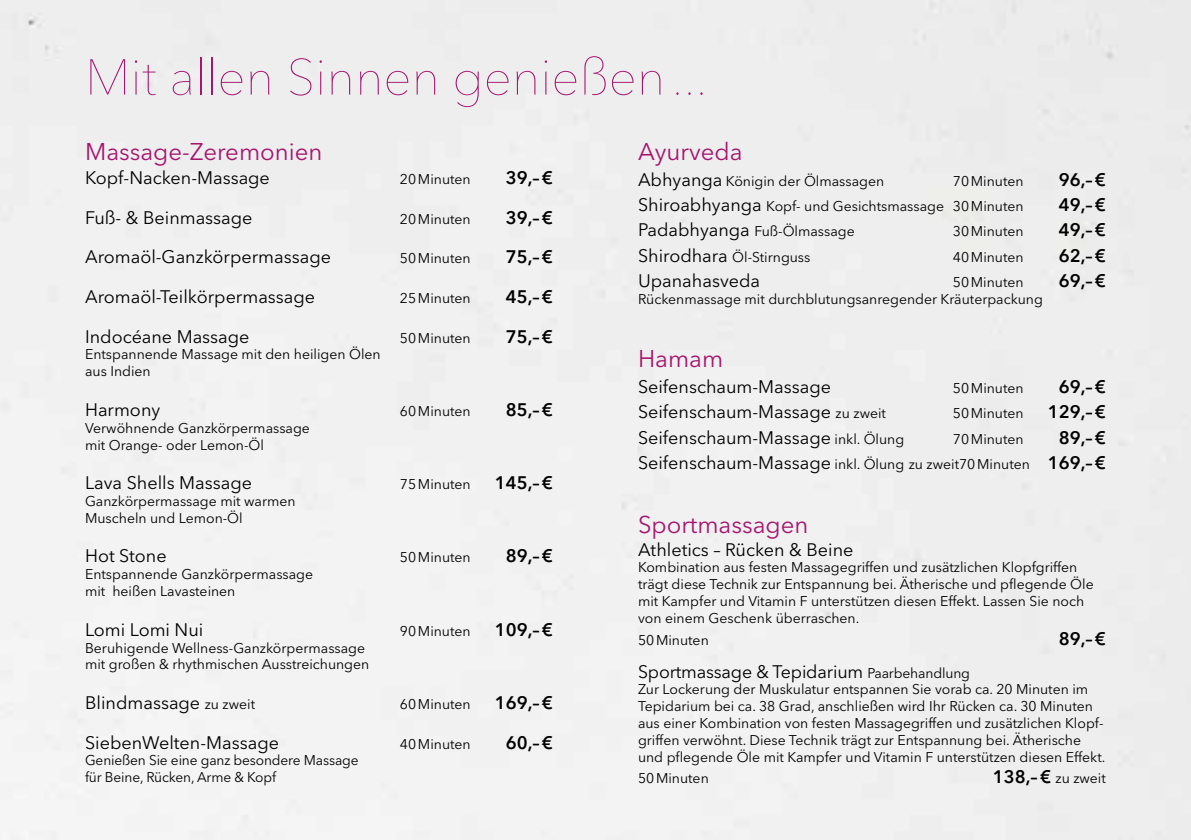
<style>
.page{position:relative;width:1191px;height:840px;background:#fff}
.page>*{position:absolute;margin:0;border:0;box-sizing:border-box;transform-origin:0 0}
.Headline_7W{font:200 50px "Avenir Next LT Pro";color:#a6156f}
.Subheadline_7W{font:24px "Avenir Next LT Pro";color:#a6156f}
.Preisliste{font:18px "Avenir Next LT Pro";color:#000}
.Preisliste-2{font:600 18px "Avenir Next LT Pro";color:#000}
.Preisliste-3{font:14px/16.8px "Avenir Next LT Pro";color:#000}
.Klein_7W{font:14px "Avenir Next LT Pro";color:#000}
.s1{font-size:14px}
.s2{font-size:18px}
.s3{font-weight:600;font-size:18px}
</style>
<div class="page">
<p class="Headline_7W" style="left:85px;top:47px;width:624px">Mit allen Sinnen genießen...</p>
<p class="Subheadline_7W" style="left:85px;top:137px;width:239px">Massage-Zeremonien</p>
<p class="Preisliste" style="left:85px;top:167px;width:186px">Kopf-Nacken-Massage</p>
<p class="Preisliste-3" style="left:400px;top:171px;width:72px">20Minuten</p>
<p class="Preisliste-2" style="left:506px;top:167px;width:49px">39,–€</p>
<p class="Preisliste" style="left:85px;top:206px;width:169px">Fuß- &amp; Beinmassage</p>
<p class="Preisliste-3" style="left:400px;top:210px;width:72px">20Minuten</p>
<p class="Preisliste-2" style="left:506px;top:206px;width:49px">39,–€</p>
<p class="Preisliste" style="left:85px;top:246px;width:247px">Aromaöl-Ganzkörpermassage</p>
<p class="Preisliste-3" style="left:400px;top:250px;width:72px">50Minuten</p>
<p class="Preisliste-2" style="left:506px;top:246px;width:49px">75,–€</p>
<p class="Preisliste" style="left:85px;top:286px;width:232px">Aromaöl-Teilkörpermassage</p>
<p class="Preisliste-3" style="left:400px;top:289px;width:72px">25Minuten</p>
<p class="Preisliste-2" style="left:506px;top:285px;width:49px">45,–€</p>
<p class="Preisliste" style="left:85px;top:325px;width:166px">Indocéane Massage</p>
<p class="Preisliste-3" style="left:400px;top:329px;width:72px">50Minuten</p>
<p class="Preisliste-2" style="left:506px;top:325px;width:49px">75,–€</p>
<p class="Preisliste-3" style="left:85px;top:346px;width:297px">Entspannende Massage mit den heiligen Ölen aus Indien</p>
<p class="Preisliste" style="left:85px;top:398px;width:77px">Harmony</p>
<p class="Preisliste-3" style="left:400px;top:402px;width:72px">60Minuten</p>
<p class="Preisliste-2" style="left:506px;top:398px;width:49px">85,–€</p>
<p class="Preisliste-3" style="left:85px;top:419px;width:226px">Verwöhnende Ganzkörpermassage mit Orange- oder Lemon-Öl</p>
<p class="Preisliste" style="left:85px;top:472px;width:169px">Lava Shells Massage</p>
<p class="Preisliste-3" style="left:400px;top:475px;width:72px">75Minuten</p>
<p class="Preisliste-2" style="left:495px;top:471px;width:60px">145,–€</p>
<p class="Preisliste-3" style="left:85px;top:492px;width:212px">Ganzkörpermassage mit warmen<br>Muscheln und Lemon-Öl</p>
<p class="Preisliste" style="left:85px;top:545px;width:83px">Hot Stone</p>
<p class="Preisliste-3" style="left:400px;top:548px;width:72px">50Minuten</p>
<p class="Preisliste-2" style="left:506px;top:545px;width:49px">89,–€</p>
<p class="Preisliste-3" style="left:85px;top:565px;width:230px">Entspannende Ganzkörpermassage mit heißen Lavasteinen</p>
<p class="Preisliste" style="left:85px;top:618px;width:120px">Lomi Lomi Nui</p>
<p class="Preisliste-3" style="left:400px;top:622px;width:72px">90Minuten</p>
<p class="Preisliste-2" style="left:495px;top:618px;width:60px">109,–€</p>
<p class="Preisliste-3" style="left:85px;top:638px;width:286px">Beruhigende Wellness-Ganzkörpermassage mit großen &amp; rhythmischen Ausstreichungen</p>
<p class="Preisliste" style="left:85px;top:691px;width:172px">Blindmassage <span class="s1">zu zweit</span></p>
<p class="Preisliste-3" style="left:400px;top:695px;width:72px">60Minuten</p>
<p class="Preisliste-2" style="left:495px;top:691px;width:60px">169,–€</p>
<p class="Preisliste" style="left:85px;top:731px;width:195px">SiebenWelten-Massage</p>
<p class="Preisliste-3" style="left:400px;top:734px;width:72px">40Minuten</p>
<p class="Preisliste-2" style="left:506px;top:731px;width:49px">60,–€</p>
<p class="Preisliste-3" style="left:85px;top:751px;width:275px">Genießen Sie eine ganz besondere Massage für Beine, Rücken, Arme &amp; Kopf</p>
<p class="Subheadline_7W" style="left:638px;top:137px;width:106px">Ayurveda</p>
<p class="Preisliste-3" style="left:638px;top:172px;width:248px"><span class="s2">Abhyanga</span> Königin der Ölmassagen</p>
<p class="Preisliste-3" style="left:953px;top:172px;width:72px">70Minuten</p>
<p class="Preisliste-2" style="left:1058px;top:168px;width:49px">96,–€</p>
<p class="Preisliste-3" style="left:638px;top:197px;width:387px"><span class="s2">Shiroabhyanga</span> Kopf- und Gesichtsmassage 30Minuten</p>
<p class="Preisliste-2" style="left:1058px;top:193px;width:49px">49,–€</p>
<p class="Preisliste-3" style="left:638px;top:223px;width:218px"><span class="s2">Padabhyanga</span> Fuß-Ölmassage</p>
<p class="Preisliste-3" style="left:953px;top:223px;width:72px">30Minuten</p>
<p class="Preisliste-2" style="left:1058px;top:219px;width:49px">49,–€</p>
<p class="Preisliste-3" style="left:638px;top:248px;width:174px"><span class="s2">Shirodhara</span> Öl-Stirnguss</p>
<p class="Preisliste-3" style="left:953px;top:248px;width:72px">40Minuten</p>
<p class="Preisliste-2" style="left:1058px;top:244px;width:49px">62,–€</p>
<p class="Preisliste" style="left:638px;top:270px;width:124px">Upanahasveda</p>
<p class="Preisliste-3" style="left:953px;top:274px;width:72px">50Minuten</p>
<p class="Preisliste-2" style="left:1058px;top:270px;width:49px">69,–€</p>
<p class="Klein_7W" style="left:638px;top:291px;width:406px">Rückenmassage mit durchblutungsanregender Kräuterpackung</p>
<p class="Subheadline_7W" style="left:638px;top:344px;width:87px">Hamam</p>
<p class="Preisliste" style="left:638px;top:375px;width:195px">Seifenschaum-Massage</p>
<p class="Preisliste-3" style="left:953px;top:379px;width:72px">50Minuten</p>
<p class="Preisliste-2" style="left:1058px;top:375px;width:49px">69,–€</p>
<p class="Preisliste" style="left:638px;top:401px;width:249px">Seifenschaum-Massage <span class="s1">zu zweit</span></p>
<p class="Preisliste-3" style="left:953px;top:405px;width:72px">50Minuten</p>
<p class="Preisliste-2" style="left:1047px;top:401px;width:60px">129,–€</p>
<p class="Preisliste" style="left:638px;top:426px;width:268px">Seifenschaum-Massage <span class="s1">inkl. Ölung</span></p>
<p class="Preisliste-3" style="left:953px;top:430px;width:72px">70Minuten</p>
<p class="Preisliste-2" style="left:1058px;top:426px;width:49px">89,–€</p>
<p class="Preisliste-3" style="left:638px;top:455px;width:469px"><span class="s2">Seifenschaum-Massage</span> inkl. Ölung zu zweit70Minuten <span class="s3">169,–€</span></p>
<p class="Subheadline_7W" style="left:638px;top:509px;width:172px">Sportmassagen</p>
<p class="Preisliste" style="left:638px;top:538px;width:217px">Athletics – Rücken &amp; Beine</p>
<p class="Preisliste-3" style="left:638px;top:558px;width:457px">Kombination aus festen Massagegriffen und zusätzlichen Klopfgriffen trägt diese Technik zur Entspannung bei. Ätherische und pflegende Öle mit Kampfer und Vitamin F unterstützen diesen Effekt. Lassen Sie noch von einem Geschenk überraschen.</p>
<p class="Preisliste-3" style="left:638px;top:630px;width:72px">50Minuten</p>
<p class="Preisliste-2" style="left:1058px;top:627px;width:49px">89,–€</p>
<p class="Preisliste" style="left:638px;top:660px;width:333px">Sportmassage &amp; Tepidarium <span class="s1">Paarbehandlung</span></p>
<p class="Preisliste-3" style="left:638px;top:680px;width:469px">Zur Lockerung der Muskulatur entspannen Sie vorab ca. 20 Minuten im Tepidarium bei ca. 38 Grad, anschließen wird Ihr Rücken ca. 30 Minuten aus einer Kombination von festen Massagegriffen und zusätzlichen Klopf&shy;griffen verwöhnt. Diese Technik trägt zur Entspannung bei. Ätherische und pflegende Öle mit Kampfer und Vitamin F unterstützen diesen Effekt.</p>
<p class="Preisliste-3" style="left:638px;top:769px;width:72px">50Minuten</p>
<p class="Preisliste-3" style="left:993px;top:769px;width:114px"><span class="s3">138,–€</span> zu zweit</p>
</div>
